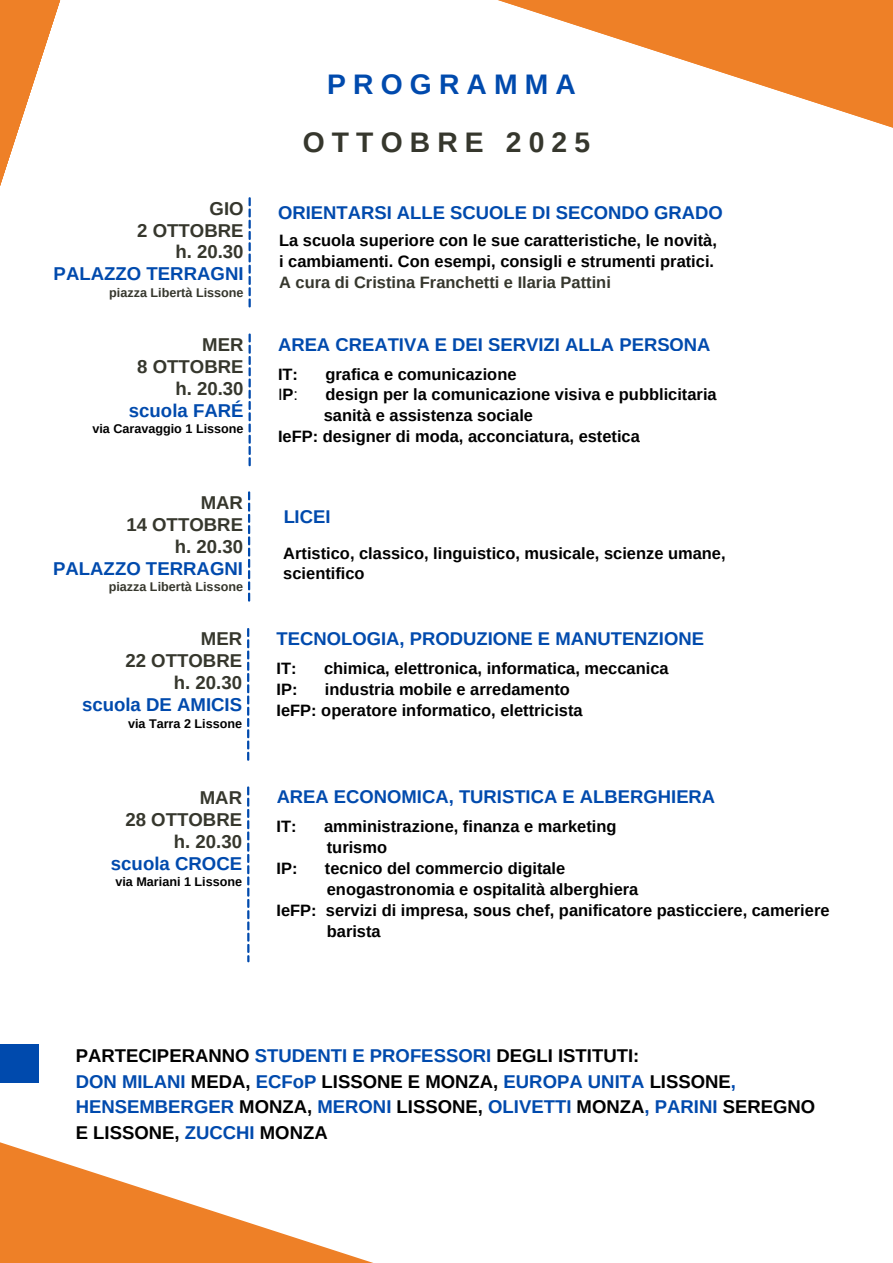
<style>
.page{position:relative;width:893px;height:1263px;background:#fff}
.page>*{position:absolute;margin:0;border:0;box-sizing:border-box;transform-origin:0 0}
.t1{font:700 28.28px "Arimo";letter-spacing:.25em;color:#36372d}
.t2{font:700 28.28px "Arimo";letter-spacing:.25em;color:#004aad}
.t3{font:700 18.6px/21.9px "Arimo";color:#36372d;text-align:right}
.t4{font:700 18.6px "Arimo";color:#004aad}
.t5{font:700 18.52px/25.9px "Arimo";color:#000}
.t6{font:700 18.45px "Arimo";color:#004aad}
.t7{font:700 16.42px/20.8px "Arimo";color:#000}
.t8{font:700 16.42px "Arimo";color:#36372d}
.t9{font:16.42px "Arimo";color:#000}
.t10{font:700 12.6px "Arimo";color:#000}
.t11{font:700 12.6px "Arimo";color:#36372d}
.s1{font-weight:700}
.s2{color:#004aad}
</style>
<div class="page">
<svg style="left:0;top:0;width:893px;height:186px"></svg>
<svg style="left:0;top:307px;width:373px;height:956px"></svg>
<div style="left:0;top:1044px;width:39px;height:38px;background:#004aad"></div>
<svg style="left:248px;top:197px;width:3px;height:110px"></svg>
<svg style="left:248px;top:333px;width:3px;height:133px"></svg>
<svg style="left:248px;top:491px;width:2px;height:111px"></svg>
<svg style="left:247px;top:628px;width:2px;height:133px"></svg>
<svg style="left:247px;top:786px;width:2px;height:176px"></svg>
<p class="t3" style="left:137px;top:197px;width:108px">GIO<br>2 OTTOBRE h. 20.30</p>
<p class="t4" style="left:54px;top:264px;width:191px">PALAZZO TERRAGNI</p>
<p class="t11" style="left:109px;top:285px;width:136px">piazza Libertà Lissone</p>
<p class="t3" style="left:137px;top:333px;width:108px">MER<br>8 OTTOBRE h. 20.30</p>
<p class="t4" style="left:129px;top:400px;width:116px">scuola FARÉ</p>
<p class="t10" style="left:92px;top:422px;width:153px">via Caravaggio 1 Lissone</p>
<p class="t3" style="left:126px;top:491px;width:118px">MAR<br>14 OTTOBRE h. 20.30</p>
<p class="t4" style="left:53px;top:558px;width:191px">PALAZZO TERRAGNI</p>
<p class="t11" style="left:109px;top:579px;width:136px">piazza Libertà Lissone</p>
<p class="t3" style="left:125px;top:628px;width:118px">MER<br>22 OTTOBRE h. 20.30</p>
<p class="t4" style="left:82px;top:694px;width:162px">scuola DE AMICIS</p>
<p class="t10" style="left:128px;top:716px;width:116px">via Tarra 2 Lissone</p>
<p class="t3" style="left:125px;top:786px;width:118px">MAR<br>28 OTTOBRE h. 20.30</p>
<p class="t4" style="left:111px;top:853px;width:133px">scuola CROCE</p>
<p class="t10" style="left:115px;top:874px;width:128px">via Mariani 1 Lissone</p>
<h1 class="t2" style="left:327px;top:68px;width:250px">PROGRAMMA</h1>
<h1 class="t1" style="left:303px;top:126px;width:289px">OTTOBRE 2025</h1>
<p class="t6" style="left:278px;top:203px;width:446px">ORIENTARSI ALLE SCUOLE DI SECONDO GRADO</p>
<p class="t7" style="left:279px;top:230px;width:439px">La scuola superiore con le sue caratteristiche, le novità, i cambiamenti. Con esempi, consigli e strumenti pratici.</p>
<p class="t8" style="left:279px;top:273px;width:333px">A cura di Cristina Franchetti e Ilaria Pattini</p>
<p class="t6" style="left:278px;top:334px;width:434px">AREA CREATIVA E DEI SERVIZI ALLA PERSONA</p>
<p class="t7" style="left:278px;top:363px;width:22px">IT:</p>
<p class="t7" style="left:325px;top:363px;width:192px">grafica e comunicazione</p>
<p class="t9" style="left:278px;top:385px;width:22px">I<span class="s1">P</span>:</p>
<p class="t7" style="left:325px;top:384px;width:393px">design per la comunicazione visiva e pubblicitaria</p>
<p class="t7" style="left:324px;top:405px;width:211px">sanità e assistenza sociale</p>
<p class="t7" style="left:278px;top:426px;width:363px">IeFP: designer di moda, acconciatura, estetica</p>
<p class="t6" style="left:283px;top:506px;width:49px">LICEI</p>
<p class="t7" style="left:283px;top:542px;width:444px">Artistico, classico, linguistico, musicale, scienze umane, scientifico</p>
<p class="t6" style="left:276px;top:628px;width:429px">TECNOLOGIA, PRODUZIONE E MANUTENZIONE</p>
<p class="t7" style="left:276px;top:658px;width:22px">IT:</p>
<p class="t7" style="left:324px;top:658px;width:346px">chimica, elettronica, informatica, meccanica</p>
<p class="t7" style="left:276px;top:679px;width:23px">IP:</p>
<p class="t7" style="left:276px;top:679px;width:308px;text-indent:48px">industria mobile e arredamento<br>IeFP: operatore informatico, elettricista</p>
<p class="t6" style="left:276px;top:787px;width:440px">AREA ECONOMICA, TURISTICA E ALBERGHIERA</p>
<p class="t7" style="left:276px;top:816px;width:22px">IT:</p>
<p class="t7" style="left:324px;top:816px;width:294px">amministrazione, finanza e marketing turismo</p>
<p class="t7" style="left:276px;top:858px;width:23px">IP:</p>
<p class="t7" style="left:325px;top:858px;width:242px">tecnico del commercio digitale</p>
<p class="t7" style="left:327px;top:879px;width:313px">enogastronomia e ospitalità alberghiera</p>
<p class="t7" style="left:276px;top:900px;width:554px">IeFP: servizi di impresa, sous chef, panificatore pasticciere, cameriere</p>
<p class="t7" style="left:327px;top:920px;width:55px">barista</p>
<p class="t5" style="left:76px;top:1042px;width:741px">PARTECIPERANNO <span class="s2">STUDENTI E PROFESSORI</span> DEGLI ISTITUTI:<br><span class="s2">DON MILANI</span> MEDA, <span class="s2">ECFoP</span> LISSONE E MONZA, <span class="s2">EUROPA UNITA</span> LISSONE<span class="s2">, HENSEMBERGER</span> MONZA, <span class="s2">MERONI</span> LISSONE, <span class="s2">OLIVETTI</span> MONZA<span class="s2">, PARINI</span> SEREGNO E LISSONE, <span class="s2">ZUCCHI</span> MONZA</p>
</div>
